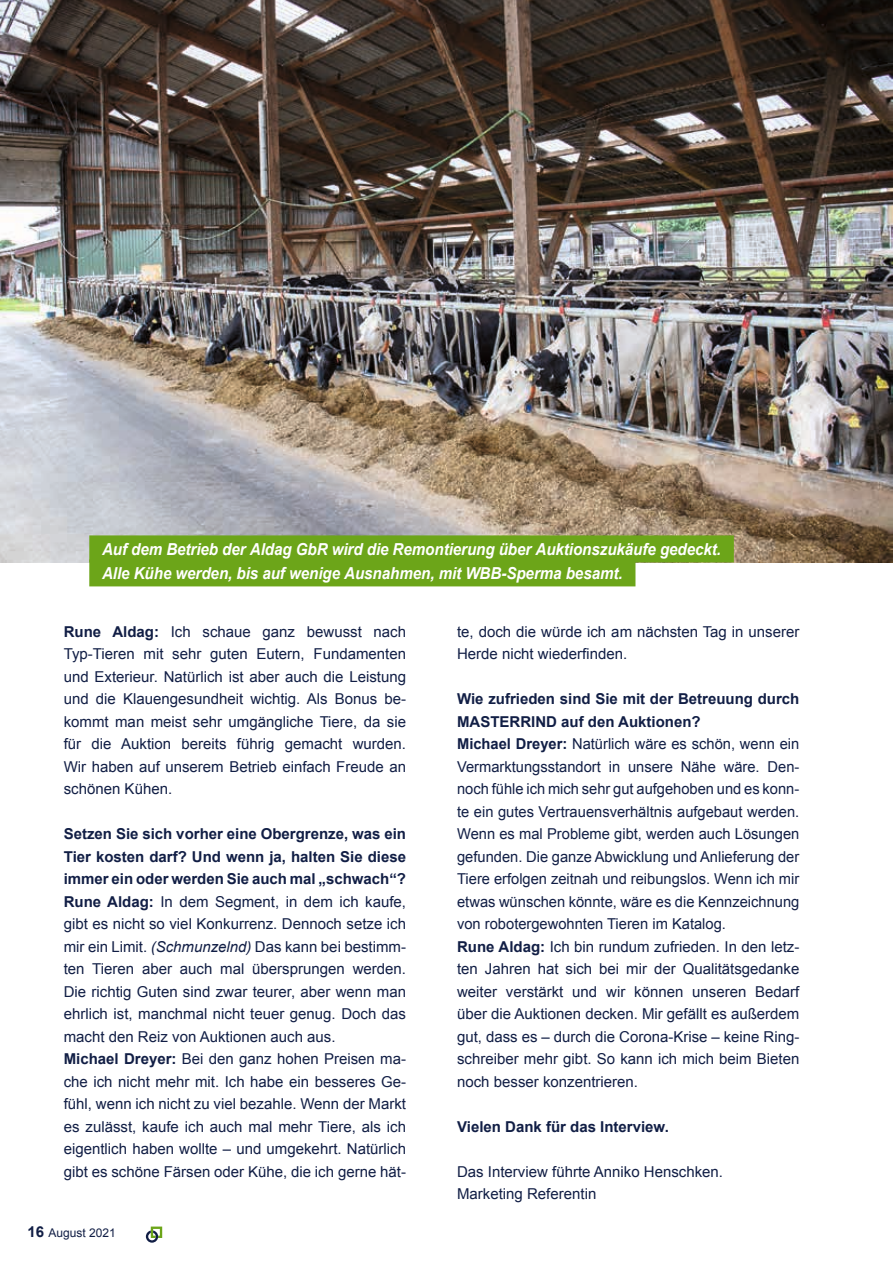
<style>
.page{position:relative;width:893px;height:1263px;background:#fff}
.page>*{position:absolute;margin:0;border:0;box-sizing:border-box;transform-origin:0 0}
.t1{font:italic 700 16.5px/24px "Arial";letter-spacing:-.005em;color:#fff;scale:.92 1}
.t2{font:15px/22.5px "Arial";color:#111e45}
.t3{font:700 15px "Arial";color:#111e45}
.t4{font:12px "Arial";color:#111e45}
.s1{font-weight:700}
.s2{font-style:italic}
.s3{font-weight:700;font-size:15px}
</style>
<div class="page">
<img style="left:0;top:0;width:893px;height:562px">
<div style="left:89px;top:535px;width:645px;height:27px;background:#6ca519"></div>
<div style="left:89px;top:559px;width:546px;height:27px;background:#6ca519"></div>
<svg style="left:146px;top:1226px;width:16px;height:17px"></svg>
<p class="t1" style="left:102px;top:537px;width:674px">Auf dem Betrieb der Aldag GbR wird die Remontierung über Auktionszukäufe gedeckt.<br>Alle Kühe werden, bis auf wenige Ausnahmen, mit WBB-Sperma besamt.</p>
<p class="t2" style="left:64px;top:620px;width:344px;text-align:justify"><span class="s1">Rune Aldag:</span> Ich schaue ganz bewusst nach Typ-Tieren mit sehr guten Eutern, Fundamenten und Exterieur. Natürlich ist aber auch die Leistung und die Klauengesundheit wichtig. Als Bonus be&shy;kommt man meist sehr umgängliche Tiere, da sie für die Auktion bereits führig gemacht wurden.<br>Wir haben auf unserem Betrieb einfach Freude an schönen Kühen.</p>
<p class="t2" style="left:64px;top:823px;width:344px"><span class="s1">Setzen Sie sich vorher eine Obergrenze, was ein Tier kosten darf? Und wenn ja, halten Sie diese immer ein oder werden Sie auch mal „schwach“?<br>Rune Aldag:</span> In dem Segment, in dem ich kaufe, gibt es nicht so viel Konkurrenz. Dennoch setze ich mir ein Limit. <span class="s2">(Schmunzelnd)</span> Das kann bei bestimm&shy;ten Tieren aber auch mal übersprungen werden.<br>Die richtig Guten sind zwar teurer, aber wenn man ehrlich ist, manchmal nicht teuer genug. Doch das macht den Reiz von Auktionen auch aus.<br><span class="s1">Michael Dreyer:</span> Bei den ganz hohen Preisen ma&shy;che ich nicht mehr mit. Ich habe ein besseres Ge&shy;fühl, wenn ich nicht zu viel bezahle. Wenn der Markt es zulässt, kaufe ich auch mal mehr Tiere, als ich eigentlich haben wollte – und umgekehrt. Natürlich gibt es schöne Färsen oder Kühe, die ich gerne hät-</p>
<p class="t4" style="left:28px;top:1225px;width:90px"><span class="s3">16</span> August 2021</p>
<p class="t2" style="left:457px;top:620px;width:344px">te, doch die würde ich am nächsten Tag in unserer<br>Herde nicht wiederfinden.</p>
<p class="t2" style="left:457px;top:688px;width:344px"><span class="s1">Wie zufrieden sind Sie mit der Betreuung durch MASTERRIND auf den Auktionen?<br>Michael Dreyer:</span> Natürlich wäre es schön, wenn ein Vermarktungsstandort in unsere Nähe wäre. Den&shy;noch fühle ich mich sehr gut aufgehoben und es konn&shy;te ein gutes Vertrauensverhältnis aufgebaut werden.<br>Wenn es mal Probleme gibt, werden auch Lösungen gefunden. Die ganze Abwicklung und Anlieferung der Tiere erfolgen zeitnah und reibungslos. Wenn ich mir etwas wünschen könnte, wäre es die Kennzeichnung von robotergewohnten Tieren im Katalog.<br><span class="s1">Rune Aldag:</span> Ich bin rundum zufrieden. In den letz&shy;ten Jahren hat sich bei mir der Qualitätsgedanke weiter verstärkt und wir können unseren Bedarf über die Auktionen decken. Mir gefällt es außerdem gut, dass es – durch die Corona-Krise – keine Ring&shy;schreiber mehr gibt. So kann ich mich beim Bieten noch besser konzentrieren.</p>
<p class="t3" style="left:457px;top:1116px;width:213px">Vielen Dank für das Interview.</p>
<p class="t2" style="left:457px;top:1160px;width:267px">Das Interview führte Anniko Henschken.<br>Marketing Referentin</p>
</div>
